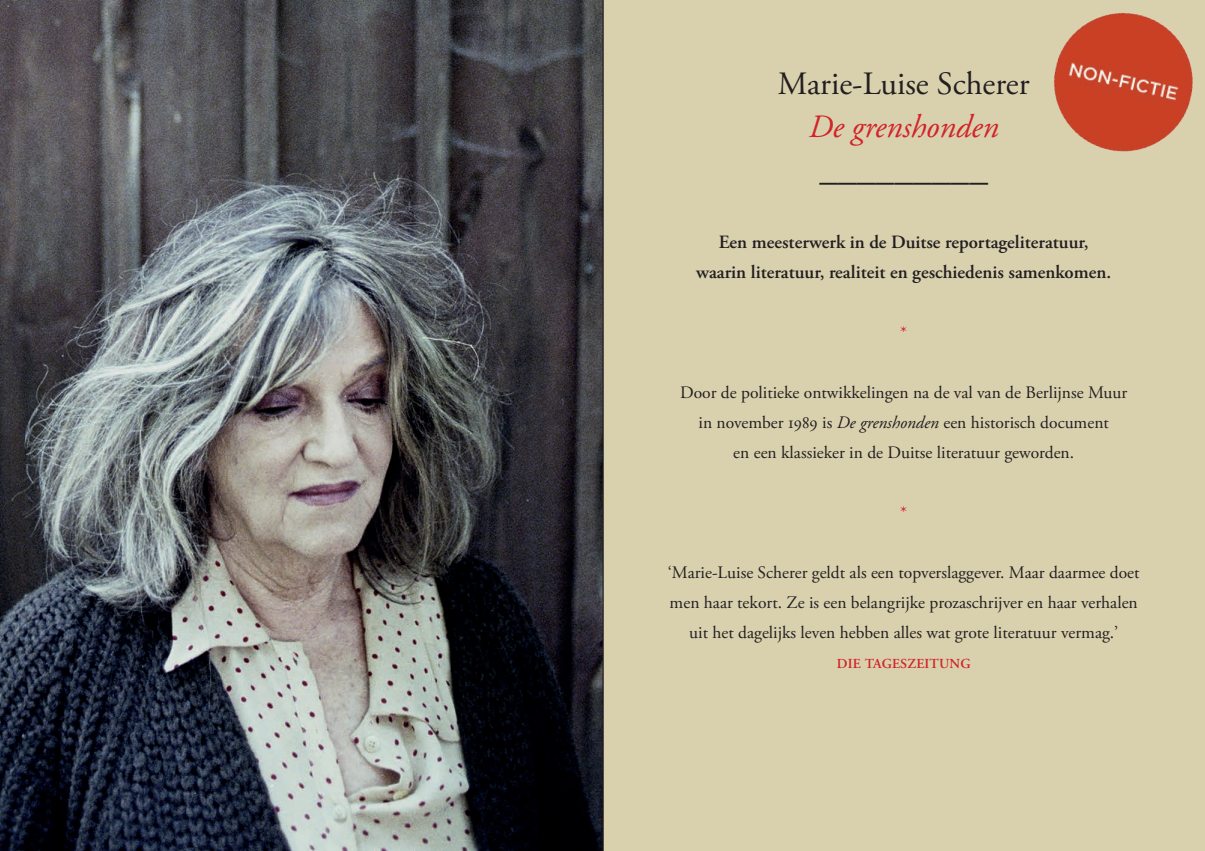
<style>
.page{position:relative;width:1205px;height:851px;background:#fff}
.page>*{position:absolute;margin:0;border:0;box-sizing:border-box;transform-origin:0 0}
.t1{font:37.5px "Adobe Garamond Pro";color:#231f20}
.t2{font:32.5px "Adobe Garamond Pro";color:#231f20}
.t3{font:italic 32.5px "Adobe Garamond Pro";color:#d1232a}
.t4{font:600 18.75px "Adobe Garamond Pro";color:#231f20}
.t5{font:17.5px/30px "Adobe Garamond Pro";color:#231f20;text-align:center}
.t6{font:17.5px "Adobe Garamond Pro";color:#d1232a}
.t7{font:600 13.75px "Adobe Garamond Pro";letter-spacing:.015em;color:#d1232a}
.s1{font-style:italic}
</style>
<div class="page">
<img style="left:0;top:0;width:602px;height:850px">
<div style="left:602px;top:0;width:603px;height:850px;background:#d9d1ae"></div>
<img style="left:1036px;top:0;width:169px;height:172px">
<p class="t2" style="left:778px;top:65px;width:253px">Marie-Luise Scherer</p>
<p class="t3" style="left:809px;top:107px;width:191px">De grenshonden</p>
<p class="t1" style="left:819px;top:145px;width:170px">_________</p>
<p class="t4" style="left:719px;top:231px;width:371px">Een meesterwerk in de Duitse reportageliteratuur,</p>
<p class="t4" style="left:696px;top:261px;width:416px">waarin literatuur, realiteit en geschiedenis samenkomen.</p>
<p class="t6" style="left:900px;top:321px;width:8px">*</p>
<p class="t5" style="left:680px;top:378px;width:448px">Door de politieke ontwikkelingen na de val van de Berlijnse Muur</p>
<p class="t5" style="left:698px;top:408px;width:412px">in november 1989 is <span class="s1">De grenshonden</span> een historisch document</p>
<p class="t5" style="left:733px;top:438px;width:342px">en een klassieker in de Duitse literatuur geworden.</p>
<p class="t6" style="left:900px;top:501px;width:8px">*</p>
<p class="t5" style="left:668px;top:558px;width:473px">‘Marie-Luise Scherer geldt als een topverslaggever. Maar daarmee doet men haar tekort. Ze is een belangrijke prozaschrijver en haar verhalen uit het dagelijks leven hebben alles wat grote literatuur vermag.’</p>
<p class="t7" style="left:837px;top:655px;width:135px">DIE TAGESZEITUNG</p>
</div>
